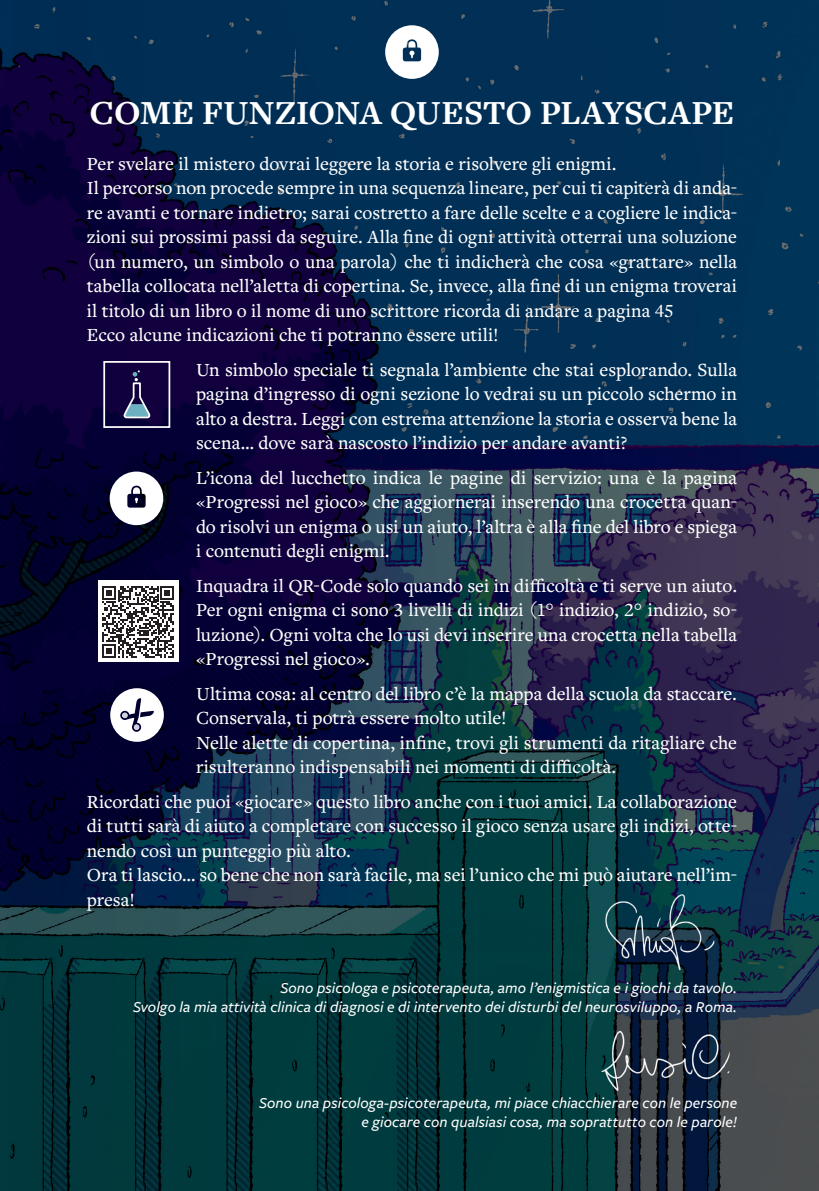
<style>
.page{position:relative;width:819px;height:1191px;background:#fff}
.page>*{position:absolute;margin:0;border:0;box-sizing:border-box;transform-origin:0 0}
.t1{font:700 35px "Freight Text Pro";letter-spacing:-.005em;color:#fff}
.t2{font:500 19.25px/24.5px "Freight Text Pro";color:#fff}
.t3{font:italic 500 15.75px/19.2px "Freight Sans Pro";letter-spacing:.005em;color:#fff;text-align:right}
</style>
<div class="page">
<img style="left:0;top:0;width:332px;height:1191px">
<img style="left:332px;top:0;width:367px;height:717px">
<img style="left:699px;top:0;width:119px;height:1084px">
<img style="left:332px;top:717px;width:306px;height:474px">
<img style="left:638px;top:717px;width:61px;height:170px">
<img style="left:638px;top:972px;width:61px;height:49px">
<img style="left:638px;top:1084px;width:180px;height:107px">
<div style="left:103px;top:361px;width:67px;height:67px;border:2px solid #fff"></div>
<svg style="left:123px;top:370px;width:28px;height:51px"></svg>
<svg style="left:110px;top:471px;width:53px;height:54px"></svg>
<div style="left:98px;top:581px;width:81px;height:81px;background:#fff"></div>
<svg style="left:102px;top:586px;width:72px;height:71px"></svg>
<svg style="left:110px;top:688px;width:54px;height:54px"></svg>
<svg style="left:385px;top:25px;width:54px;height:54px"></svg>
<img style="left:592px;top:887px;width:131px;height:85px">
<img style="left:585px;top:1021px;width:172px;height:73px">
<h1 class="t1" style="left:89px;top:89px;width:646px">COME FUNZIONA QUESTO PLAYSCAPE</h1>
<p class="t2" style="left:87px;top:151px;width:651px">Per svelare il mistero dovrai leggere la storia e risolvere gli enigmi.<br>Il percorso non procede sempre in una sequenza lineare, per cui ti capiterà di anda&shy;re avanti e tornare indietro; sarai costretto a fare delle scelte e a cogliere le indica&shy;zioni sui prossimi passi da seguire. Alla fine di ogni attività otterrai una soluzione (un numero, un simbolo o una parola) che ti indicherà che cosa «grattare» nella tabella collocata nell’aletta di copertina. Se, invece, alla fine di un enigma troverai il titolo di un libro o il nome di uno scrittore ricorda di andare a pagina 45<br>Ecco alcune indicazioni che ti potranno essere utili!</p>
<p class="t2" style="left:196px;top:357px;width:542px;text-align:justify">Un simbolo speciale ti segnala l’ambiente che stai esplorando. Sulla pagina d’ingresso di ogni sezione lo vedrai su un piccolo schermo in alto a destra. Leggi con estrema attenzione la storia e osserva bene la scena… dove sarà nascosto l’indizio per andare avanti?</p>
<p class="t2" style="left:196px;top:464px;width:542px;text-align:justify">L’icona del lucchetto indica le pagine di servizio: una è la pagina «Progressi nel gioco» che aggiornerai inserendo una crocetta quan&shy;do risolvi un enigma o usi un aiuto, l’altra è alla fine del libro e spiega i contenuti degli enigmi.</p>
<p class="t2" style="left:196px;top:572px;width:542px;text-align:justify">Inquadra il QR-Code solo quando sei in difficoltà e ti serve un aiuto.<br>Per ogni enigma ci sono 3 livelli di indizi (1° indizio, 2° indizio, so&shy;luzione). Ogni volta che lo usi devi inserire una crocetta nella tabella «Progressi nel gioco».</p>
<p class="t2" style="left:196px;top:680px;width:542px">Ultima cosa: al centro del libro c’è la mappa della scuola da staccare.<br>Conservala, ti potrà essere molto utile!<br>Nelle alette di copertina, infine, trovi gli strumenti da ritagliare che risulteranno indispensabili nei momenti di difficoltà.</p>
<p class="t2" style="left:87px;top:788px;width:651px">Ricordati che puoi «giocare» questo libro anche con i tuoi amici. La collaborazione di tutti sarà di aiuto a completare con successo il gioco senza usare gli indizi, otte&shy;nendo così un punteggio più alto.<br>Ora ti lascio… so bene che non sarà facile, ma sei l’unico che mi può aiutare nell’im&shy;presa!</p>
<p class="t3" style="left:133px;top:977px;width:605px">Sono psicologa e psicoterapeuta, amo l’enigmistica e i giochi da tavolo.<br>Svolgo la mia attività clinica di diagnosi e di intervento dei disturbi del neurosviluppo, a Roma.</p>
<p class="t3" style="left:259px;top:1092px;width:479px">Sono una psicologa-psicoterapeuta, mi piace chiacchierare con le persone e giocare con qualsiasi cosa, ma soprattutto con le parole!</p>
</div>
